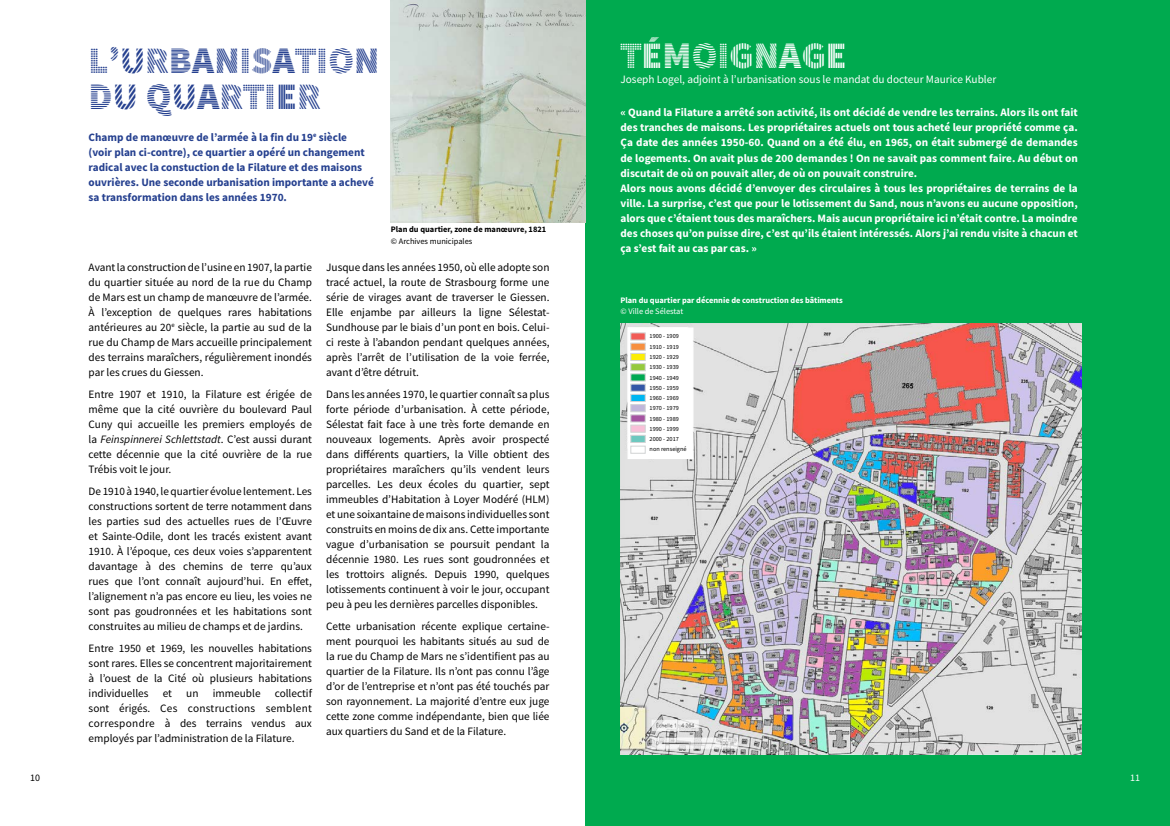
<style>
.page{position:relative;width:1170px;height:826px;background:#fff}
.page>*{position:absolute;margin:0;border:0;box-sizing:border-box;transform-origin:0 0}
.t1{font:37.5px/36.2px "Source Sans Pro DISPLAY";color:#25408f}
.t2{font:37.5px "Source Sans Pro DISPLAY";color:#fff}
.t3{font:11.25px/15px "Source Sans Pro";color:#000;text-align:justify}
.t4{font:700 11.25px/15px "Source Sans Pro";color:#fff}
.t5{font:700 11.25px/15px "Source Sans Pro";color:#25408f}
.t6{font:11.25px "Source Sans Pro";color:#fff}
.t7{font:10px "Source Sans Pro";color:#000}
.t8{font:10px "Source Sans Pro";color:#fff}
.t9{font:700 8.38px "Source Sans Pro";color:#fff}
.t10{font:700 8.38px "Source Sans Pro";color:#000}
.t11{font:8.38px "Source Sans Pro";color:#000}
.t12{font:8.38px "Source Sans Pro";color:#fff}
.t13{font:6.25px/10.2px "Source Sans Pro";color:#000}
.s1{font-style:italic}
</style>
<div class="page">
<div style="left:585px;top:0;width:584px;height:826px;background:#00aa4f"></div>
<img style="left:620px;top:324px;width:461px;height:430px">
<img style="left:391px;top:0;width:194px;height:223px">
<div style="left:627px;top:327px;width:66px;height:132px;background:#fff;border:1px solid #fff"></div>
<div style="left:630px;top:333px;width:15px;height:7px;background:#f15b56;border:1px solid #d1d3d4"></div>
<div style="left:630px;top:343px;width:15px;height:7px;background:#f78f3f;border:1px solid #d1d3d4"></div>
<div style="left:630px;top:353px;width:15px;height:7px;background:#fced05;border:1px solid #d1d3d4"></div>
<div style="left:630px;top:363px;width:15px;height:8px;background:#95c93d;border:1px solid #d1d3d4"></div>
<div style="left:630px;top:374px;width:15px;height:7px;background:#00a952"></div>
<div style="left:630px;top:384px;width:15px;height:7px;background:#3357a7;border:1px solid #d1d3d4"></div>
<div style="left:630px;top:394px;width:15px;height:7px;background:#00b6f1;border:1px solid #d1d3d4"></div>
<div style="left:630px;top:404px;width:15px;height:8px;background:#c0b6da;border:1px solid #d1d3d4"></div>
<div style="left:630px;top:415px;width:15px;height:7px;background:#a554a1;border:1px solid #d1d3d4"></div>
<div style="left:630px;top:425px;width:15px;height:7px;background:#f8c0d8;border:1px solid #d1d3d4"></div>
<div style="left:630px;top:435px;width:15px;height:7px;background:#6dc8bf;border:1px solid #d1d3d4"></div>
<div style="left:630px;top:446px;width:15px;height:7px;background:#fff;border:1px solid #d1d3d4"></div>
<p class="t7" style="left:30px;top:771px;width:11px">10</p>
<h1 class="t1" style="left:89px;top:44px;width:292px">L’URBANISATION<br>DU QUARTIER</h1>
<p class="t5" style="left:89px;top:130px;width:287px">Champ de manœuvre de l’armée à la fin du 19<sup>e</sup> siècle<br>(voir plan ci-contre), ce quartier a opéré un changement radical avec la constuction de la Filature et des maisons ouvrières. Une seconde urbanisation importante a achevé sa transformation dans les années 1970.</p>
<p class="t10" style="left:391px;top:224px;width:157px">Plan du quartier, zone de manœuvre, 1821</p>
<p class="t11" style="left:391px;top:236px;width:83px">© Archives municipales</p>
<p class="t3" style="left:89px;top:259px;width:225px">Avant la construction de l’usine en 1907, la partie du quartier située au nord de la rue du Champ de Mars est un champ de manœuvre de l’armée.<br>À l’exception de quelques rares habitations antérieures au 20<sup>e</sup> siècle, la partie au sud de la rue du Champ de Mars accueille principalement des terrains maraîchers, régulièrement inondés par les crues du Giessen.</p>
<p class="t3" style="left:89px;top:386px;width:225px">Entre 1907 et 1910, la Filature est érigée de même que la cité ouvrière du boulevard Paul Cuny qui accueille les premiers employés de la <span class="s1">Feinspinnerei Schlettstadt</span>. C’est aussi durant cette décennie que la cité ouvrière de la rue Trébis voit le jour.</p>
<p class="t3" style="left:89px;top:483px;width:225px">De 1910 à 1940, le quartier évolue lentement. Les constructions sortent de terre notamment dans les parties sud des actuelles rues de l’Œuvre et Sainte-Odile, dont les tracés existent avant 1910. À l’époque, ces deux voies s’apparentent davantage à des chemins de terre qu’aux rues que l’ont connaît aujourd’hui. En effet, l’alignement n’a pas encore eu lieu, les voies ne sont pas goudronnées et les habitations sont construites au milieu de champs et de jardins.</p>
<p class="t3" style="left:89px;top:641px;width:225px">Entre 1950 et 1969, les nouvelles habitations sont rares. Elles se concentrent majoritairement à l’ouest de la Cité où plusieurs habitations individuelles</p>
<p class="t3" style="left:89px;top:686px;width:225px;text-indent:186px">collectif sont érigés. Ces constructions semblent correspondre à des terrains vendus aux employés par l’administration de la Filature.</p>
<p class="t3" style="left:163px;top:686px;width:11px">et</p>
<p class="t3" style="left:186px;top:686px;width:14px">un</p>
<p class="t3" style="left:213px;top:686px;width:49px">immeuble</p>
<p class="t3" style="left:326px;top:259px;width:225px">Jusque dans les années 1950, où elle adopte son tracé actuel, la route de Strasbourg forme une série de virages avant de traverser le Giessen.<br>Elle enjambe par ailleurs la ligne Sélestat-Sundhouse par le biais d’un pont en bois. Celui&shy;ci reste à l’abandon pendant quelques années, après l’arrêt de l’utilisation de la voie ferrée, avant d’être détruit.</p>
<p class="t3" style="left:326px;top:386px;width:225px">Dans les années 1970, le quartier connaît sa plus forte période d’urbanisation. À cette période, Sélestat fait face à une très forte demande en nouveaux logements. Après avoir prospecté dans différents quartiers, la Ville obtient des propriétaires maraîchers qu’ils vendent leurs parcelles. Les deux écoles du quartier, sept immeubles d’Habitation à Loyer Modéré (HLM) et une soixantaine de maisons individuelles sont construits en moins de dix ans. Cette importante vague d’urbanisation se poursuit pendant la décennie 1980. Les rues sont goudronnées et les trottoirs alignés. Depuis 1990, quelques lotissements continuent à voir le jour, occupant peu à peu les dernières parcelles disponibles.</p>
<p class="t3" style="left:326px;top:618px;width:225px">Cette urbanisation récente explique certaine&shy;ment pourquoi les habitants situés au sud de la rue du Champ de Mars ne s’identifient pas au quartier de la Filature. Ils n’ont pas connu l’âge d’or de l’entreprise et n’ont pas été touchés par son rayonnement. La majorité d’entre eux juge cette zone comme indépendante, bien que liée aux quartiers du Sand et de la Filature.</p>
<h1 class="t2" style="left:620px;top:37px;width:228px">TÉMOIGNAGE</h1>
<p class="t6" style="left:620px;top:73px;width:377px">Joseph Logel, adjoint à l’urbanisation sous le mandat du docteur Maurice Kubler</p>
<p class="t4" style="left:620px;top:105px;width:459px">« Quand la Filature a arrêté son activité, ils ont décidé de vendre les terrains. Alors ils ont fait des tranches de maisons. Les propriétaires actuels ont tous acheté leur propriété comme ça.<br>Ça date des années 1950-60. Quand on a été élu, en 1965, on était submergé de demandes de logements. On avait plus de 200 demandes ! On ne savait pas comment faire. Au début on discutait de où on pouvait aller, de où on pouvait construire.<br>Alors nous avons décidé d’envoyer des circulaires à tous les propriétaires de terrains de la ville. La surprise, c’est que pour le lotissement du Sand, nous n’avons eu aucune opposition, alors que c’étaient tous des maraîchers. Mais aucun propriétaire ici n’était contre. La moindre des choses qu’on puisse dire, c’est qu’ils étaient intéressés. Alors j’ai rendu visite à chacun et ça s’est fait au cas par cas. »</p>
<p class="t9" style="left:620px;top:294px;width:224px">Plan du quartier par décennie de construction des bâtiments</p>
<p class="t12" style="left:620px;top:306px;width:64px">© Ville de Sélestat</p>
<p class="t13" style="left:649px;top:331px;width:39px">1900 - 1909<br>1910 - 1919<br>1920 - 1929<br>1930 - 1939<br>1940 - 1949<br>1950 - 1959<br>1960 - 1969<br>1970 - 1979<br>1980 - 1989<br>1990 - 1999<br>2000 - 2017 non renseigné</p>
<p class="t8" style="left:1130px;top:771px;width:11px">11</p>
</div>
